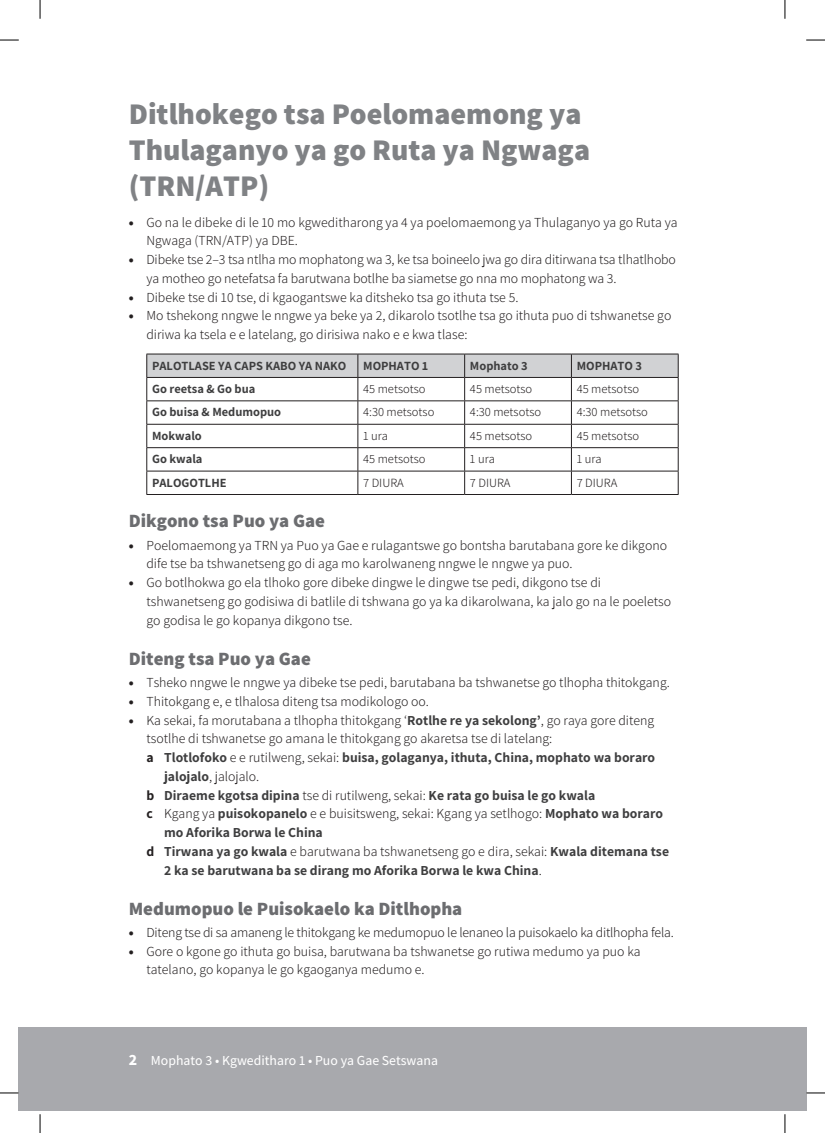
<style>
.page{position:relative;width:825px;height:1133px;background:#fff}
.page>*{position:absolute;margin:0;border:0;box-sizing:border-box;transform-origin:0 0}
.t1{font:800 30px/36px "Assistant";color:#808285}
.t2{font:800 18.75px "Assistant";color:#6c6d70}
.t3{font:300 13.75px/18.8px "Assistant";color:#231f20}
.t4{font:700 13.75px "Assistant";color:#3e3e3f}
.t5{font:500 13.75px "Assistant";color:#fff}
.t6{font:300 12.5px "Assistant";color:#231f20}
.t7{font:700 12.5px "Assistant";color:#3e3e3f}
.s1{font-weight:800}
.s2{font-weight:700;color:#3e3e3f}
.s3{color:#231f20}
.s4{font-weight:300;color:#231f20}
.s5{font-weight:700}
.s6{font-family:"Noto Sans JP";font-weight:900}
</style>
<div class="page">
<div style="left:784px;top:1027px;width:21px;height:83px;background:#a8a9ad"></div>
<div style="left:19px;top:1027px;width:765px;height:83px;background:#a8a9ad"></div>
<hr style="left:146px;top:494px;width:211px;height:1px;background:#231f20">
<hr style="left:357px;top:494px;width:107px;height:1px;background:#231f20">
<hr style="left:464px;top:494px;width:107px;height:1px;background:#231f20">
<hr style="left:571px;top:494px;width:107px;height:1px;background:#231f20">
<svg style="left:146px;top:354px;width:532px;height:140px"></svg>
<hr style="left:146px;top:377px;width:211px;height:1px;background:#231f20">
<hr style="left:357px;top:377px;width:107px;height:1px;background:#231f20">
<hr style="left:464px;top:377px;width:107px;height:1px;background:#231f20">
<hr style="left:571px;top:377px;width:107px;height:1px;background:#231f20">
<svg style="left:0;top:39px;width:19px;height:2px"></svg>
<svg style="left:806px;top:39px;width:18px;height:2px"></svg>
<svg style="left:0;top:1092px;width:19px;height:1px"></svg>
<svg style="left:805px;top:1092px;width:19px;height:1px"></svg>
<svg style="left:39px;top:0;width:2px;height:19px"></svg>
<svg style="left:39px;top:1114px;width:2px;height:18px"></svg>
<svg style="left:784px;top:0;width:1px;height:19px"></svg>
<svg style="left:784px;top:1114px;width:1px;height:18px"></svg>
<h1 class="t1" style="left:129px;top:95px;width:462px">Ditlhokego tsa Poelomaemong ya<br>Thulaganyo ya go Ruta ya Ngwaga (TRN/ATP)</h1>
<p class="t3" style="left:146px;top:212px;width:532px;text-indent:-18px"><span class="s1">•</span> Go na le dibeke di le 10 mo kgweditharong ya 4 ya poelomaemong ya Thulaganyo ya go Ruta ya<br>Ngwaga (TRN/ATP) ya DBE.</p>
<p class="t3" style="left:146px;top:249px;width:531px;text-indent:-18px"><span class="s1">•</span> Dibeke tse 2–3 tsa ntlha mo mophatong wa 3, ke tsa boineelo jwa go dira ditirwana tsa tlhatlhobo ya motheo go netefatsa fa barutwana botlhe ba siametse go nna mo mophatong wa 3.</p>
<p class="t3" style="left:129px;top:287px;width:391px"><span class="s1">•</span> Dibeke tse di 10 tse, di kgaogantswe ka ditsheko tsa go ithuta tse 5.</p>
<p class="t3" style="left:146px;top:306px;width:526px;text-indent:-18px"><span class="s1">•</span> Mo tshekong nngwe le nngwe ya beke ya 2, dikarolo tsotlhe tsa go ithuta puo di tshwanetse go diriwa ka tsela e e latelang, go dirisiwa nako e e kwa tlase:</p>
<p class="t7" style="left:152px;top:357px;width:196px">PALOTLASE YA CAPS KABO YA NAKO</p>
<p class="t7" style="left:363px;top:357px;width:66px">MOPHATO 1</p>
<p class="t7" style="left:469px;top:357px;width:59px">Mophato 3</p>
<p class="t7" style="left:576px;top:357px;width:67px">MOPHATO 3</p>
<p class="t7" style="left:152px;top:380px;width:105px">Go reetsa &amp; Go bua</p>
<p class="t6" style="left:363px;top:380px;width:64px">45 metsotso</p>
<p class="t6" style="left:469px;top:380px;width:64px">45 metsotso</p>
<p class="t6" style="left:576px;top:380px;width:64px">45 metsotso</p>
<p class="t7" style="left:152px;top:403px;width:130px">Go buisa &amp; Medumopuo</p>
<p class="t6" style="left:363px;top:403px;width:73px">4:30 metsotso</p>
<p class="t6" style="left:469px;top:403px;width:73px">4:30 metsotso</p>
<p class="t6" style="left:576px;top:403px;width:73px">4:30 metsotso</p>
<p class="t7" style="left:152px;top:427px;width:51px">Mokwalo</p>
<p class="t6" style="left:363px;top:427px;width:26px">1 ura</p>
<p class="t6" style="left:469px;top:427px;width:64px">45 metsotso</p>
<p class="t6" style="left:576px;top:427px;width:64px">45 metsotso</p>
<p class="t7" style="left:152px;top:450px;width:52px">Go kwala</p>
<p class="t6" style="left:363px;top:450px;width:64px">45 metsotso</p>
<p class="t6" style="left:469px;top:450px;width:26px">1 ura</p>
<p class="t6" style="left:576px;top:450px;width:26px">1 ura</p>
<p class="t7" style="left:152px;top:474px;width:76px">PALOGOTLHE</p>
<p class="t6" style="left:363px;top:474px;width:42px">7 DIURA</p>
<p class="t6" style="left:469px;top:474px;width:42px">7 DIURA</p>
<p class="t6" style="left:576px;top:474px;width:42px">7 DIURA</p>
<h2 class="t2" style="left:129px;top:508px;width:198px">Dikgono tsa Puo ya Gae</h2>
<p class="t3" style="left:146px;top:535px;width:522px;text-indent:-18px"><span class="s1">•</span> Poelomaemong ya TRN ya Puo ya Gae e rulagantswe go bontsha barutabana gore ke dikgono dife tse ba tshwanetseng go di aga mo karolwaneng nngwe le nngwe ya puo.</p>
<p class="t3" style="left:146px;top:572px;width:526px;text-indent:-18px"><span class="s1">•</span> Go botlhokwa go ela tlhoko gore dibeke dingwe le dingwe tse pedi, dikgono tse di tshwanetseng go godisiwa di batlile di tshwana go ya ka dikarolwana, ka jalo go na le poeletso go godisa le go kopanya dikgono tse.</p>
<h2 class="t2" style="left:129px;top:645px;width:183px">Diteng tsa Puo ya Gae</h2>
<p class="t3" style="left:129px;top:672px;width:542px"><span class="s1">•</span> Tsheko nngwe le nngwe ya dibeke tse pedi, barutabana ba tshwanetse go tlhopha thitokgang.</p>
<p class="t3" style="left:129px;top:691px;width:302px"><span class="s1">•</span> Thitokgang e, e tlhalosa diteng tsa modikologo oo.</p>
<p class="t3" style="left:129px;top:710px;width:527px"><span class="s1">•</span> Ka sekai, fa morutabana a tlhopha thitokgang ‘<span class="s2">Rotlhe re ya sekolong’</span>, go raya gore diteng</p>
<p class="t3" style="left:146px;top:728px;width:407px">tsotlhe di tshwanetse go amana le thitokgang go akaretsa tse di latelang:</p>
<p class="t4" style="left:146px;top:748px;width:510px"><span class="s3">a</span> Tlotlofoko <span class="s4">e e rutilweng, sekai:</span> buisa, golaganya, ithuta, China, mophato wa boraro</p>
<p class="t3" style="left:164px;top:766px;width:97px"><span class="s2">jalojalo</span>, jalojalo.</p>
<p class="t4" style="left:146px;top:785px;width:450px"><span class="s3">b</span> Diraeme kgotsa dipina <span class="s4">tse di rutilweng, sekai:</span> Ke rata go buisa le go kwala</p>
<p class="t3" style="left:146px;top:803px;width:518px"><span class="s5">c</span> Kgang ya <span class="s2">puisokopanelo</span> e e buisitsweng, sekai: Kgang ya setlhogo: <span class="s2">Mophato wa boraro</span></p>
<p class="t4" style="left:164px;top:823px;width:160px">mo Aforika Borwa le China</p>
<p class="t3" style="left:146px;top:841px;width:524px"><span class="s5">d</span> <span class="s2">Tirwana ya go kwala</span> e barutwana ba tshwanetseng go e dira, sekai: <span class="s2">Kwala ditemana tse</span></p>
<p class="t4" style="left:164px;top:860px;width:379px">2 ka se barutwana ba se dirang mo Aforika Borwa le kwa China<span class="s4">.</span></p>
<h2 class="t2" style="left:129px;top:895px;width:335px">Medumopuo le Puisokaelo ka Ditlhopha</h2>
<p class="t3" style="left:129px;top:922px;width:546px"><span class="s1">•</span> Diteng tse di sa amaneng le thitokgang ke medumopuo le lenaneo la puisokaelo ka ditlhopha fela.</p>
<p class="t3" style="left:146px;top:941px;width:495px;text-indent:-18px"><span class="s1">•</span> Gore o kgone go ithuta go buisa, barutwana ba tshwanetse go rutiwa medumo ya puo ka tatelano, go kopanya le go kgaoganya medumo e.</p>
<p class="t5" style="left:129px;top:1050px;width:310px"><span class="s6">2</span> Mophato 3 • Kgweditharo 1 • Puo ya Gae Setswana</p>
</div>
